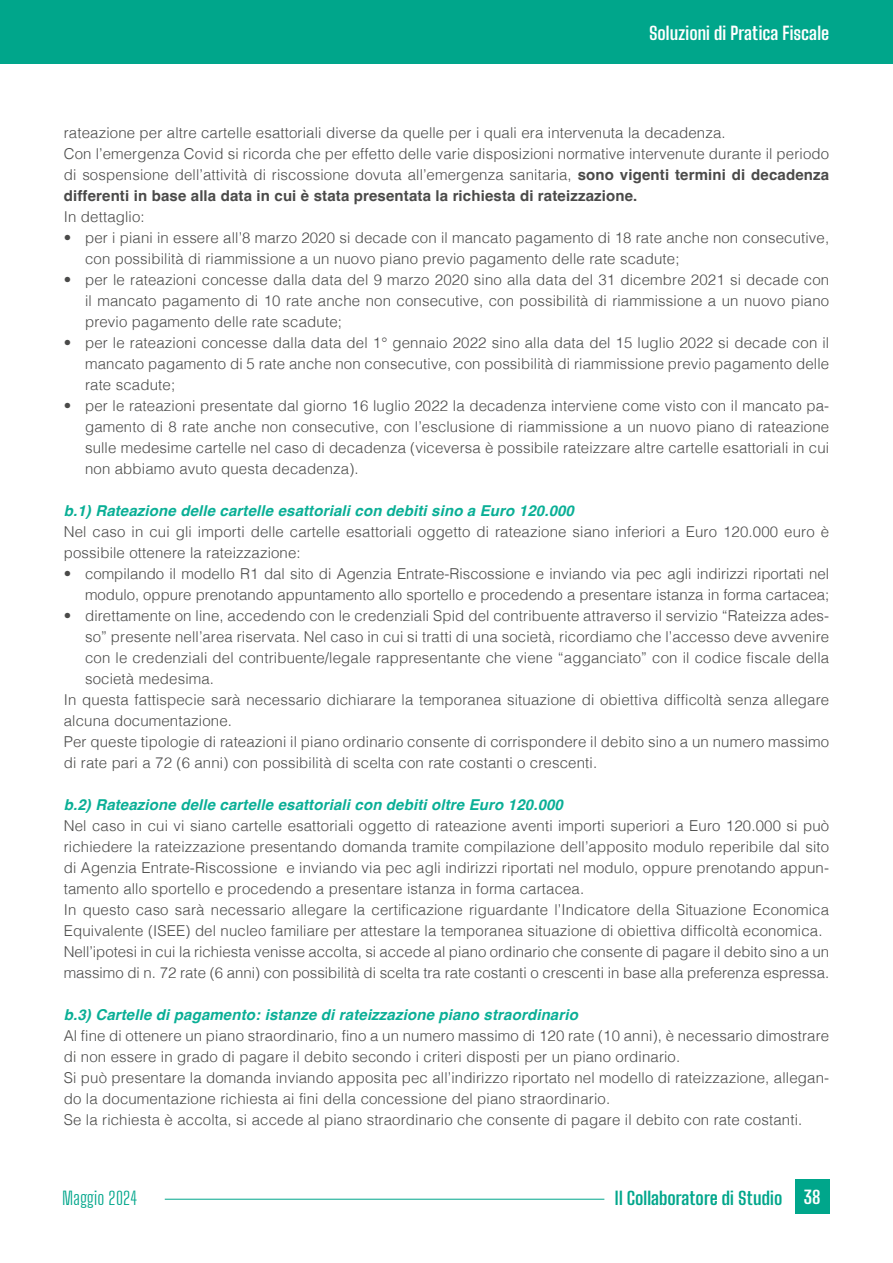
<style>
.page{position:relative;width:893px;height:1263px;background:#fff}
.page>*{position:absolute;margin:0;border:0;box-sizing:border-box;transform-origin:0 0}
.t1{font:700 18px "Big Shoulders Text";letter-spacing:.005em;color:#fff}
.t2{font:700 18px "Big Shoulders Text";color:#00a68b}
.t3{font:300 18px "Big Shoulders Text";letter-spacing:.01em;color:#00a68b}
.t4{font:300 15px/21px "Helvetica";letter-spacing:.01em;color:#4a4a49}
.t5{font:italic 700 15px "Helvetica";letter-spacing:.01em;color:#0aaf96}
.s1{font-weight:700}
.s2{color:#fff}
</style>
<div class="page">
<div style="left:0;top:0;width:893px;height:64px;background:#00a68b"></div>
<hr style="left:165px;top:1199px;width:439px;height:1px;background:#00a68b">
<div style="left:795px;top:1179px;width:34px;height:34px;background:#00a68b"></div>
<p class="t1" style="left:649px;top:21px;width:182px">Soluzioni di Pratica Fiscale</p>
<p class="t4" style="left:64px;top:121px;width:767px">rateazione per altre cartelle esattoriali diverse da quelle per i quali era intervenuta la decadenza.<br>Con l’emergenza Covid si ricorda che per effetto delle varie disposizioni normative intervenute durante il periodo di sospensione dell’attività di riscossione dovuta all’emergenza sanitaria, <span class="s1">sono vigenti termini di decadenza differenti in base alla data in cui è stata presentata la richiesta di rateizzazione.</span></p>
<p class="t4" style="left:64px;top:205px;width:83px">In dettaglio:</p>
<p class="t4" style="left:85px;top:226px;width:746px;text-indent:-21px">• per i piani in essere all’8 marzo 2020 si decade con il mancato pagamento di 18 rate anche non consecutive, con possibilità di riammissione a un nuovo piano previo pagamento delle rate scadute;</p>
<p class="t4" style="left:85px;top:268px;width:746px;text-align:justify;text-indent:-21px">• per le rateazioni concesse dalla data del 9 marzo 2020 sino alla data del 31 dicembre 2021 si decade con il mancato pagamento di 10 rate anche non consecutive, con possibilità di riammissione a un nuovo piano previo pagamento delle rate scadute;</p>
<p class="t4" style="left:85px;top:331px;width:746px;text-align:justify;text-indent:-21px">• per le rateazioni concesse dalla data del 1° gennaio 2022 sino alla data del 15 luglio 2022 si decade con il mancato pagamento di 5 rate anche non consecutive, con possibilità di riammissione previo pagamento delle rate scadute;</p>
<p class="t4" style="left:85px;top:394px;width:746px;text-align:justify;text-indent:-21px">• per le rateazioni presentate dal giorno 16 luglio 2022 la decadenza interviene come visto con il mancato pa&shy;gamento di 8 rate anche non consecutive, con l’esclusione di riammissione a un nuovo piano di rateazione sulle medesime cartelle nel caso di decadenza (viceversa è possibile rateizzare altre cartelle esattoriali in cui non abbiamo avuto questa decadenza).</p>
<p class="t5" style="left:64px;top:502px;width:512px">b.1) Rateazione delle cartelle esattoriali con debiti sino a Euro 120.000</p>
<p class="t4" style="left:64px;top:520px;width:767px">Nel caso in cui gli importi delle cartelle esattoriali oggetto di rateazione siano inferiori a Euro 120.000 euro è possibile ottenere la rateizzazione:</p>
<p class="t4" style="left:64px;top:562px;width:767px;text-align:right">• compilando il modello R1 dal sito di Agenzia Entrate-Riscossione e inviando via pec agli indirizzi riportati nel modulo, oppure prenotando appuntamento allo sportello e procedendo a presentare istanza in forma cartacea;</p>
<p class="t4" style="left:64px;top:604px;width:767px">• direttamente on line, accedendo con le credenziali Spid del contribuente attraverso il servizio “Rateizza ades-</p>
<p class="t4" style="left:85px;top:625px;width:746px">so” presente nell’area riservata. Nel caso in cui si tratti di una società, ricordiamo che l’accesso deve avvenire</p>
<p class="t4" style="left:85px;top:646px;width:746px">con le credenziali del contribuente/legale rappresentante che viene “agganciato” con il codice fiscale della</p>
<p class="t4" style="left:85px;top:667px;width:131px">società medesima.</p>
<p class="t4" style="left:64px;top:688px;width:767px">In questa fattispecie sarà necessario dichiarare la temporanea situazione di obiettiva difficoltà senza allegare</p>
<p class="t4" style="left:64px;top:709px;width:170px">alcuna documentazione.</p>
<p class="t4" style="left:64px;top:730px;width:767px">Per queste tipologie di rateazioni il piano ordinario consente di corrispondere il debito sino a un numero massimo</p>
<p class="t4" style="left:64px;top:751px;width:535px">di rate pari a 72 (6 anni) con possibilità di scelta con rate costanti o crescenti.</p>
<p class="t5" style="left:64px;top:796px;width:501px">b.2) Rateazione delle cartelle esattoriali con debiti oltre Euro 120.000</p>
<p class="t4" style="left:64px;top:814px;width:767px">Nel caso in cui vi siano cartelle esattoriali oggetto di rateazione aventi importi superiori a Euro 120.000 si può richiedere la rateizzazione presentando domanda tramite compilazione dell’apposito modulo reperibile dal sito di Agenzia Entrate-Riscossione e inviando via pec agli indirizzi riportati nel modulo, oppure prenotando appun&shy;tamento allo sportello e procedendo a presentare istanza in forma cartacea.<br>In questo caso sarà necessario allegare la certificazione riguardante l’Indicatore della Situazione Economica Equivalente (ISEE) del nucleo familiare per attestare la temporanea situazione di obiettiva difficoltà economica.<br>Nell’ipotesi in cui la richiesta venisse accolta, si accede al piano ordinario che consente di pagare il debito sino a un massimo di n. 72 rate (6 anni) con possibilità di scelta tra rate costanti o crescenti in base alla preferenza espressa.</p>
<p class="t5" style="left:64px;top:1006px;width:516px">b.3) Cartelle di pagamento: istanze di rateizzazione piano straordinario</p>
<p class="t4" style="left:64px;top:1024px;width:767px">Al fine di ottenere un piano straordinario, fino a un numero massimo di 120 rate (10 anni), è necessario dimostrare di non essere in grado di pagare il debito secondo i criteri disposti per un piano ordinario.<br>Si può presentare la domanda inviando apposita pec all’indirizzo riportato nel modello di rateizzazione, allegan&shy;do la documentazione richiesta ai fini della concessione del piano straordinario.<br>Se la richiesta è accolta, si accede al piano straordinario che consente di pagare il debito con rate costanti.</p>
<p class="t3" style="left:62px;top:1186px;width:77px">Maggio 2024</p>
<p class="t2" style="left:615px;top:1185px;width:207px">Il Collaboratore di Studio <span class="s2">38</span></p>
</div>
